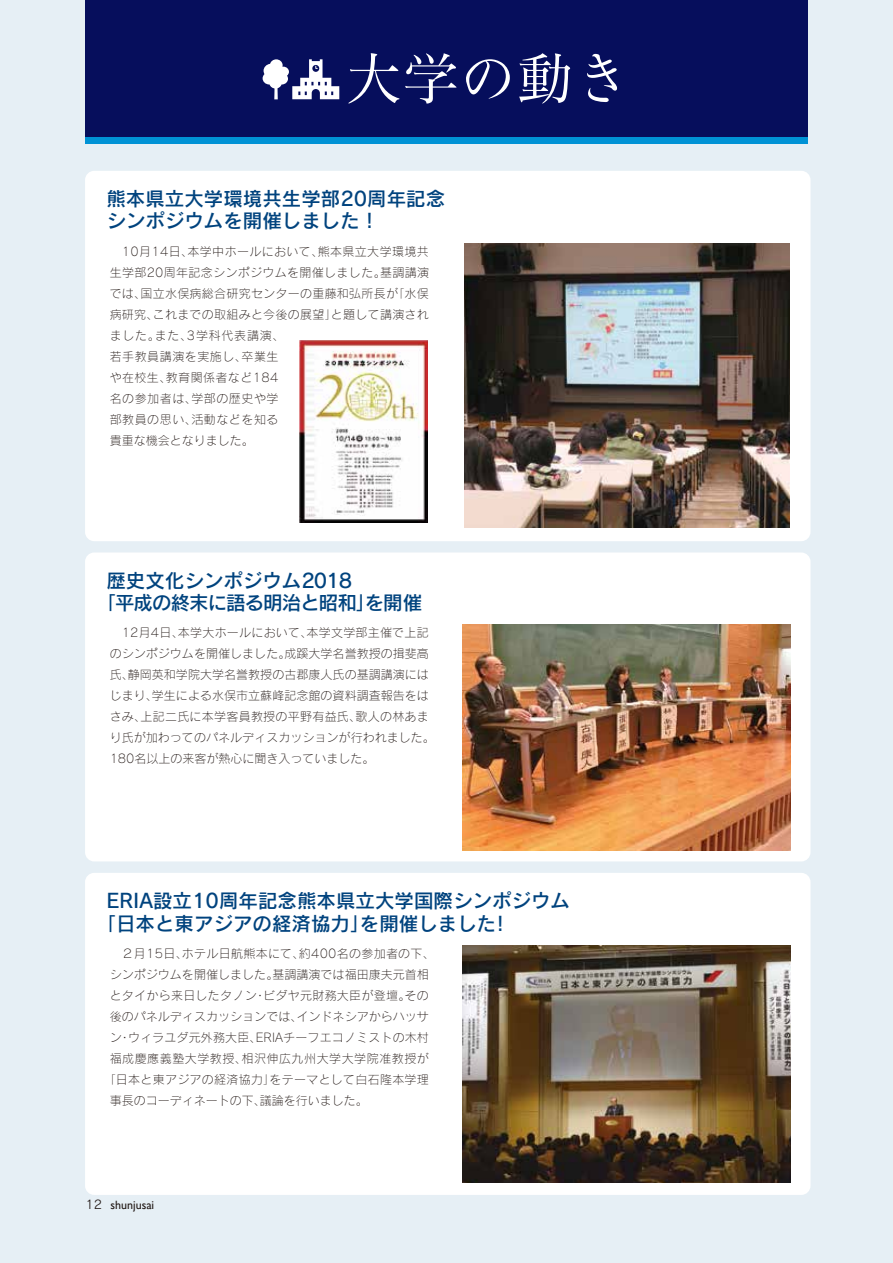
<style>
.page{position:relative;width:893px;height:1263px;background:#e6eff5}
.page>*{position:absolute;margin:0;border:0;box-sizing:border-box;transform-origin:0 0}
.t1{font:57px "Matisse V Pro M";color:#fff}
.t2{font:19.5px/22.5px "Rodin Pro DB";color:#00437e}
.t3{font:19.5px/22.5px "Rodin Pro DB";letter-spacing:-.05em;color:#00437e}
.t4{font:12px/21px "Rodin Pro L";letter-spacing:.025em;color:#221815}
.t5{font:12px/21px "Rodin Pro L";letter-spacing:.005em;color:#221815}
.t6{font:12px "Rodin Pro L";letter-spacing:.045em;color:#221815}
.t7{font:12px "Rodin Pro L";color:#221815}
.t8{font:12px "Gill Sans";color:#221815}
.s1{font-family:"Rodin Pro M"}
</style>
<div class="page">
<div style="left:85px;top:171px;width:725px;height:370px;background:#fff;border-radius:9px"></div>
<div style="left:85px;top:552px;width:725px;height:309px;background:#fff;border-radius:9px"></div>
<img style="left:463px;top:624px;width:328px;height:227px">
<div style="left:85px;top:873px;width:725px;height:322px;background:#fff;border-radius:9px"></div>
<img style="left:463px;top:945px;width:328px;height:238px">
<div style="left:85px;top:0;width:723px;height:144px;background:#060e5c"></div>
<svg style="left:263px;top:59px;width:76px;height:40px"></svg>
<div style="left:85px;top:137px;width:723px;height:7px;background:#0092d5"></div>
<img style="left:464px;top:244px;width:326px;height:284px">
<img style="left:299px;top:341px;width:129px;height:181px">
<h1 class="t1" style="left:345px;top:42px;width:286px">大学の動き</h1>
<h2 class="t2" style="left:106px;top:187px;width:340px">熊本県立大学環境共生学部20周年記念シンポジウムを開催しました！</h2>
<p class="t4" style="left:110px;top:241px;width:321px;text-indent:12px">10月14日、本学中ホールにおいて、熊本県立大学環境共生学部20周年記念シンポジウムを開催しました。基調講演では、国立水俣病総合研究センターの重藤和弘所長が「水俣病研究、これまでの取組みと今後の展望」と題して講演されました。また、3学科代表講演、<br>若手教員講演を実施し、卒業生<br>や在校生、教育関係者など184<br>名の参加者は、学部の歴史や学<br>部教員の思い、活動などを知る<br>貴重な機会となりました。</p>
<h2 class="t3" style="left:97px;top:568px;width:327px;text-indent:10px">歴史文化シンポジウム2018<br>「平成の終末に語る明治と昭和」を開催</h2>
<p class="t5" style="left:110px;top:621px;width:327px;text-indent:12px">12月4日、本学大ホールにおいて、本学文学部主催で上記のシンポジウムを開催しました。成蹊大学名誉教授の揖斐高氏、静岡英和学院大学名誉教授の古郡康人氏の基調講演にはじまり、学生による水俣市立蘇峰記念館の資料調査報告をはさみ、上記二氏に本学客員教授の平野有益氏、歌人の林あまり氏が加わってのパネルディスカッションが行われました。<br>180名以上の来客が熱心に聞き入っていました。</p>
<h2 class="t2" style="left:97px;top:889px;width:475px;text-indent:10px">ERIA設立10周年記念熊本県立大学国際シンポジウム「日本と東アジアの経済協力」を開催しました!</h2>
<p class="t4" style="left:122px;top:943px;width:315px">２月15日、ホテル日航熊本にて、約400名の参加者の下、</p>
<p class="t5" style="left:110px;top:964px;width:321px">シンポジウムを開催しました。基調講演では福田康夫元首相</p>
<p class="t4" style="left:110px;top:985px;width:321px">とタイから来日したタノン・ビダヤ元財務大臣が登壇。その</p>
<p class="t5" style="left:110px;top:1006px;width:321px">後のパネルディスカッションでは、インドネシアからハッサ</p>
<p class="t4" style="left:110px;top:1027px;width:321px">ン・ウィラユダ元外務大臣、ERIAチーフエコノミストの木村</p>
<p class="t6" style="left:110px;top:1051px;width:321px">福成慶應義塾大学教授、相沢伸広九州大学大学院准教授が</p>
<p class="t4" style="left:104px;top:1069px;width:327px">「日本と東アジアの経済協力」をテーマとして白石隆本学理</p>
<p class="t7" style="left:110px;top:1093px;width:259px">事長のコーディネートの下、議論を行いました。</p>
<p class="t8" style="left:86px;top:1198px;width:70px"><span class="s1">12</span> shunjusai</p>
</div>
